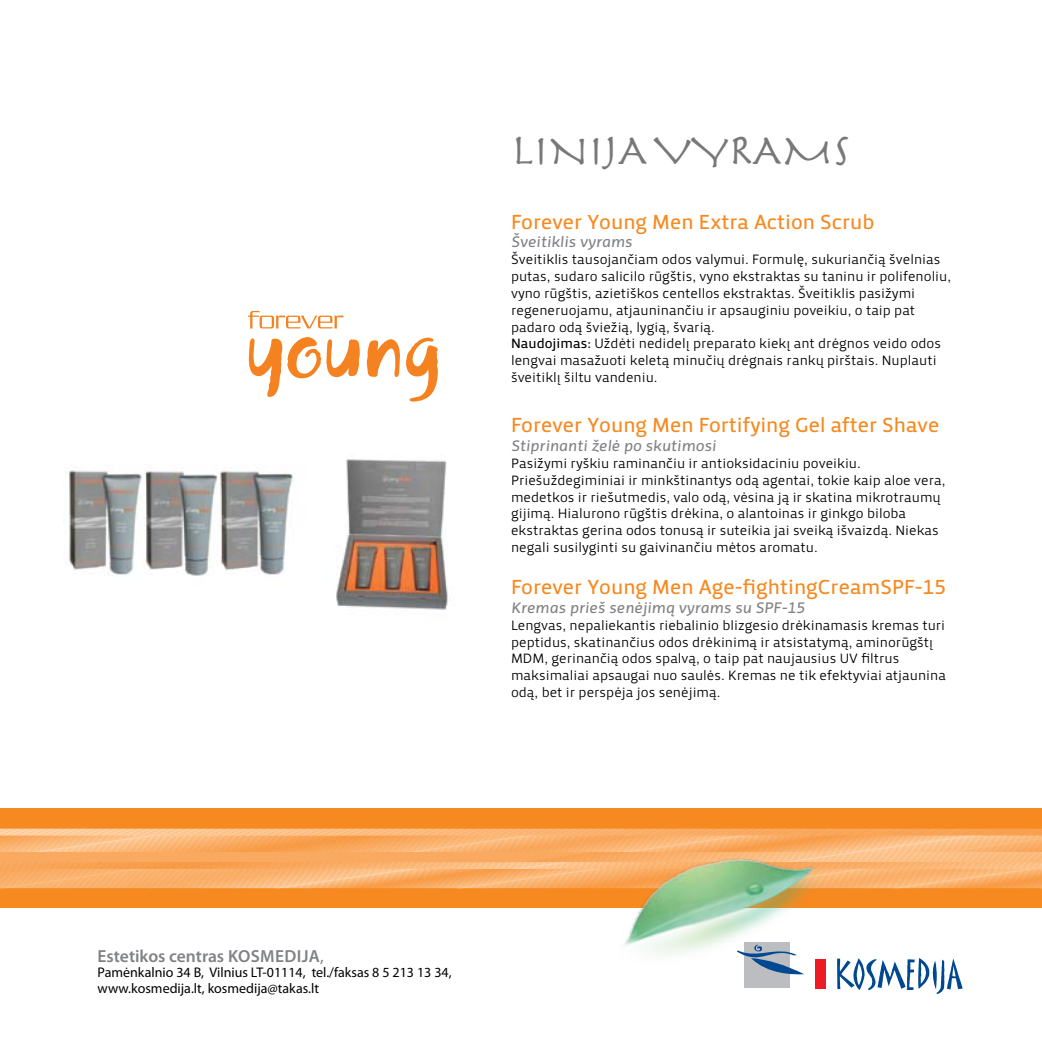
<style>
.page{position:relative;width:1042px;height:1042px;background:#fff}
.page>*{position:absolute;margin:0;border:0;box-sizing:border-box;transform-origin:0 0}
.t1{font:43.75px "Herculanum";color:#787877}
.t2{font:21px "Priva Two Pro";color:#f6891f}
.t3{font:600 17.5px "Myriad Pro";color:#808285}
.t4{font:15.75px "Priva Two Italic Pro";color:#808285}
.t5{font:14px/16.8px "Priva One Pro";color:#000}
.t6{font:14px/15.4px "Myriad Pro";color:#000}
.s1{font-family:"Priva Two Pro"}
.s2{font-weight:400}
</style>
<div class="page">
<div style="left:0;top:809px;width:1042px;height:99px;background:#f6891f"></div>
<svg style="left:0;top:828px;width:1042px;height:61px;background:#fab16d"></svg>
<svg style="left:885px;top:958px;width:77px;height:36px"></svg>
<img style="left:516px;top:808px;width:369px;height:183px">
<svg style="left:248px;top:311px;width:95px;height:17px"></svg>
<svg style="left:249px;top:337px;width:111px;height:60px"></svg>
<svg style="left:367px;top:339px;width:33px;height:38px"></svg>
<svg style="left:406px;top:338px;width:32px;height:63px"></svg>
<img style="left:63px;top:459px;width:385px;height:151px">
<h1 class="t1" style="left:511px;top:123px;width:340px">LINIJA VYRAMS</h1>
<h2 class="t2" style="left:511px;top:208px;width:365px">Forever Young Men Extra Action Scrub</h2>
<p class="t4" style="left:511px;top:232px;width:123px">Šveitiklis vyrams</p>
<p class="t5" style="left:511px;top:251px;width:441px">Šveitiklis tausojančiam odos valymui. Formulę, sukuriančią švelnias putas, sudaro salicilo rūgštis, vyno ekstraktas su taninu ir polifenoliu, vyno rūgštis, azietiškos centellos ekstraktas. Šveitiklis pasižymi regeneruojamu, atjauninančiu ir apsauginiu poveikiu, o taip pat padaro odą šviežią, lygią, švarią.<br><span class="s1">Naudojimas:</span> Uždėti nedidelį preparato kiekį ant drėgnos veido odos lengvai masažuoti keletą minučių drėgnais rankų pirštais. Nuplauti šveitiklį šiltu vandeniu.</p>
<h2 class="t2" style="left:511px;top:412px;width:430px">Forever Young Men Fortifying Gel after Shave</h2>
<p class="t4" style="left:511px;top:436px;width:207px">Stiprinanti želė po skutimosi</p>
<p class="t5" style="left:511px;top:455px;width:436px">Pasižymi ryškiu raminančiu ir antioksidaciniu poveikiu.<br>Priešuždegiminiai ir minkštinantys odą agentai, tokie kaip aloe vera, medetkos ir riešutmedis, valo odą, vėsina ją ir skatina mikrotraumų gijimą. Hialurono rūgštis drėkina, o alantoinas ir ginkgo biloba ekstraktas gerina odos tonusą ir suteikia jai sveiką išvaizdą. Niekas negali susilyginti su gaivinančiu mėtos aromatu.</p>
<h2 class="t2" style="left:511px;top:573px;width:437px">Forever Young Men Age-fightingCreamSPF-15</h2>
<p class="t4" style="left:511px;top:597px;width:295px">Kremas prieš senėjimą vyrams su SPF-15</p>
<p class="t5" style="left:511px;top:617px;width:436px">Lengvas, nepaliekantis riebalinio blizgesio drėkinamasis kremas turi peptidus, skatinančius odos drėkinimą ir atsistatymą, aminorūgštį MDM, gerinančią odos spalvą, o taip pat naujausius UV filtrus maksimaliai apsaugai nuo saulės. Kremas ne tik efektyviai atjaunina odą, bet ir perspėja jos senėjimą.</p>
<p class="t3" style="left:98px;top:945px;width:228px">Estetikos centras Kosmedija<span class="s2">,</span></p>
<p class="t6" style="left:98px;top:964px;width:356px">Pamėnkalnio 34 B, Vilnius LT-01114, tel./faksas 8 5 213 13 34, www.kosmedija.lt, kosmedija@takas.lt</p>
</div>
